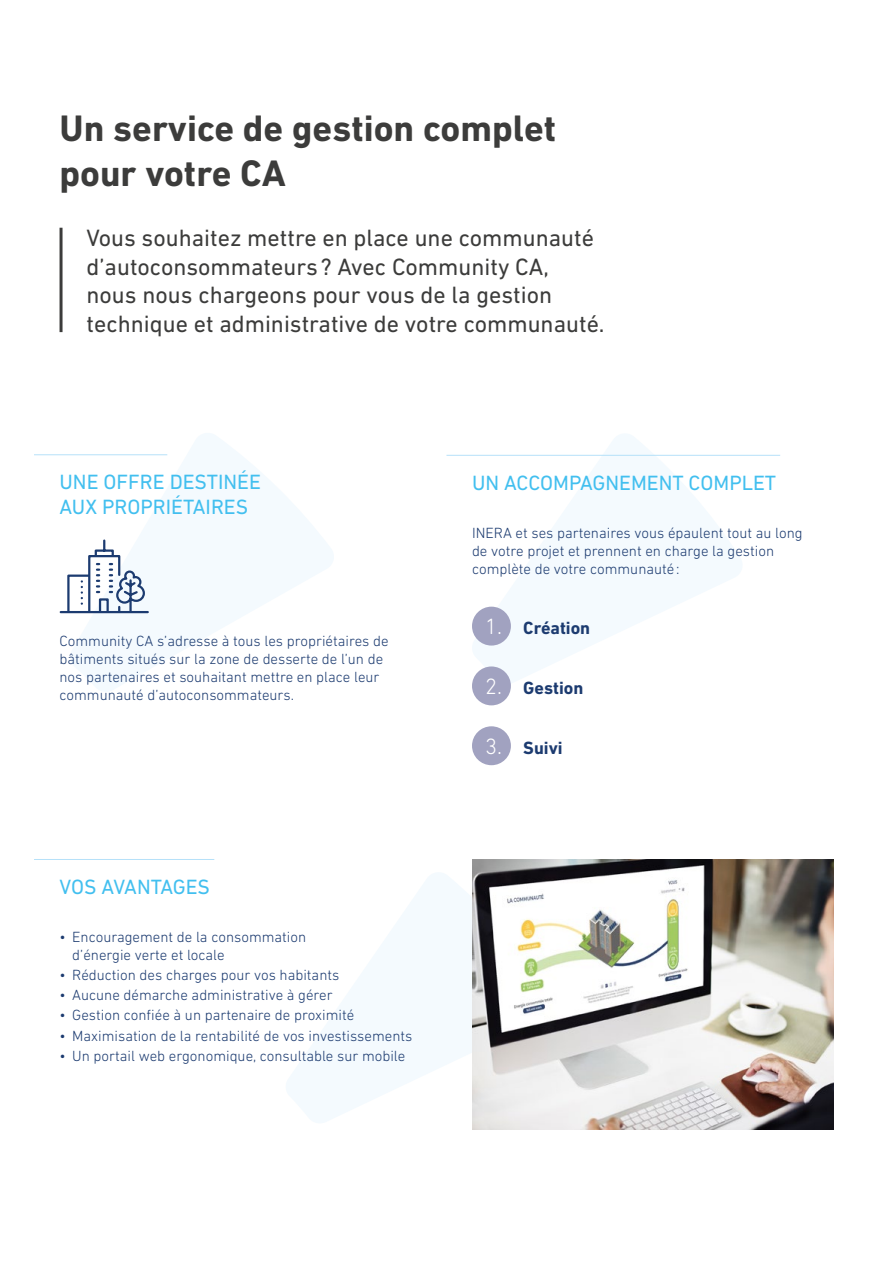
<style>
.page{position:relative;width:893px;height:1263px;background:#fff}
.page>*{position:absolute;margin:0;border:0;box-sizing:border-box;transform-origin:0 0}
.titre_1{font:700 37.5px/45px "DIN Next LT Pro";color:#3c3c3b}
.t1{font:24px/28.8px "DIN Next LT Pro";color:#3c3c3b}
.titre_2_question{font:21px/25.2px "DIN Next LT Pro";color:#42bfef}
.titre_étape_projet{font:700 18px "DIN Next LT Pro";color:#1c3b70}
.txt_courant{font:300 15px/18px "DIN Next LT Pro";color:#1c3b70}
.s1{font-weight:300;font-size:22.5px;color:#fff}
</style>
<div class="page">
<svg style="left:69px;top:433px;width:265px;height:259px"></svg>
<hr style="left:61px;top:611px;width:87px;height:2px;background:#1c3b70">
<svg style="left:67px;top:538px;width:79px;height:73px"></svg>
<hr style="left:34px;top:454px;width:133px;height:1px;background:#b6e1f9">
<hr style="left:60px;top:228px;width:3px;height:104px;background:#3c3c3b">
<svg style="left:471px;top:434px;width:272px;height:249px"></svg>
<hr style="left:446px;top:455px;width:334px;height:1px;background:#b6e1f9">
<div style="left:472px;top:607px;width:39px;height:38px;background:#a1a2c0;border-radius:50%"></div>
<div style="left:472px;top:666px;width:39px;height:39px;background:#a1a2c0;border-radius:50%"></div>
<div style="left:472px;top:726px;width:39px;height:39px;background:#a1a2c0;border-radius:50%"></div>
<svg style="left:286px;top:873px;width:186px;height:250px;fill:#f4fafe"></svg>
<hr style="left:34px;top:859px;width:180px;height:1px;background:#b6e1f9">
<img style="left:472px;top:859px;width:361px;height:270px">
<p class="titre_1" style="left:60px;top:106px;width:498px">Un service de gestion complet pour votre CA</p>
<p class="t1" style="left:87px;top:223px;width:520px">Vous souhaitez mettre en place une communauté d’autoconsommateurs ? Avec Community CA, nous nous chargeons pour vous de la gestion technique et administrative de votre communauté.</p>
<p class="titre_2_question" style="left:60px;top:469px;width:203px">UNE OFFRE DESTINÉE<br>AUX PROPRIÉTAIRES</p>
<p class="txt_courant" style="left:60px;top:631px;width:331px">Community CA s’adresse à tous les propriétaires de bâtiments situés sur la zone de desserte de l’un de nos partenaires et souhaitant mettre en place leur communauté d’autoconsommateurs.</p>
<p class="titre_2_question" style="left:60px;top:874px;width:152px">VOS AVANTAGES</p>
<p class="txt_courant" style="left:72px;top:928px;width:235px;text-indent:-13px">• Encouragement de la consommation d’énergie verte et locale</p>
<p class="txt_courant" style="left:60px;top:966px;width:281px">• Réduction des charges pour vos habitants</p>
<p class="txt_courant" style="left:60px;top:986px;width:275px">• Aucune démarche administrative à gérer</p>
<p class="txt_courant" style="left:60px;top:1006px;width:296px">• Gestion confiée à un partenaire de proximité</p>
<p class="txt_courant" style="left:60px;top:1026px;width:354px">• Maximisation de la rentabilité de vos investissements</p>
<p class="txt_courant" style="left:60px;top:1046px;width:347px">• Un portail web ergonomique, consultable sur mobile</p>
<p class="titre_2_question" style="left:472px;top:470px;width:306px">UN ACCOMPAGNEMENT COMPLET</p>
<p class="txt_courant" style="left:472px;top:524px;width:332px">INERA et ses partenaires vous épaulent tout au long de votre projet et prennent en charge la gestion complète de votre communauté:</p>
<p class="titre_étape_projet" style="left:485px;top:617px;width:107px"><span class="s1">1.</span> Création</p>
<p class="titre_étape_projet" style="left:485px;top:677px;width:100px"><span class="s1">2.</span> Gestion</p>
<p class="titre_étape_projet" style="left:485px;top:737px;width:79px"><span class="s1">3.</span> Suivi</p>
</div>
